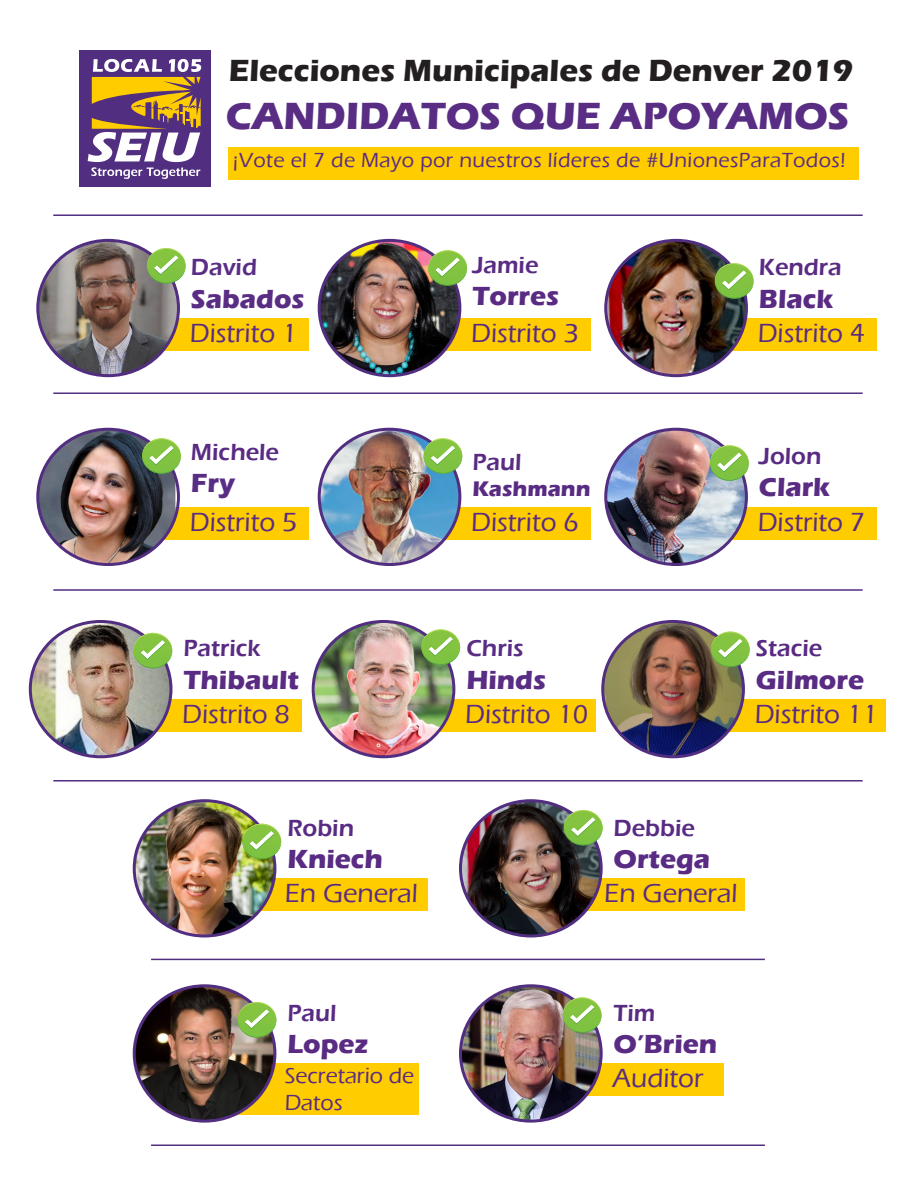
<style>
.page{position:relative;width:918px;height:1188px;background:#fff}
.page>*{position:absolute;margin:0;border:0;box-sizing:border-box;transform-origin:0 0}
.t1{font:700 39px "Eras ITC";color:#592d84}
.t2{font:700 31.5px "Eras ITC";color:#231f20}
.t3{font:500 27px "Eras ITC";color:#592b83}
.t4{font:700 27px "Eras ITC";color:#592b83}
.t5{font:700 27px "Eras ITC";color:#592d84}
.t6{font:600 24px "Eras ITC";color:#592b83}
.t7{font:600 24px "Eras ITC";color:#592d84}
.t8{font:500 22.5px/27px "Eras ITC";color:#592b83}
.t9{font:700 21.75px "Eras ITC";color:#592b83}
.t10{font:500 21px "Eras ITC";letter-spacing:.02em;color:#592b83}
</style>
<div class="page">
<div style="left:80px;top:50px;width:131px;height:137px;background:#522e81"></div>
<svg style="left:88px;top:59px;width:113px;height:120px"></svg>
<div style="left:158px;top:318px;width:151px;height:33px;background:#fc0"></div>
<img style="left:38px;top:241px;width:140px;height:134px">
<div style="left:36px;top:239px;width:144px;height:138px;border:3px solid #522e81;border-radius:50%"></div>
<svg style="left:147px;top:248px;width:39px;height:36px"></svg>
<div style="left:440px;top:318px;width:150px;height:33px;background:#fc0"></div>
<img style="left:319px;top:241px;width:141px;height:135px">
<div style="left:318px;top:239px;width:143px;height:138px;border:3px solid #522e81;border-radius:50%"></div>
<svg style="left:428px;top:250px;width:39px;height:36px"></svg>
<div style="left:726px;top:318px;width:151px;height:33px;background:#fc0"></div>
<img style="left:606px;top:240px;width:140px;height:136px">
<div style="left:604px;top:239px;width:144px;height:138px;border:3px solid #522e81;border-radius:50%"></div>
<svg style="left:715px;top:263px;width:39px;height:36px"></svg>
<div style="left:440px;top:507px;width:150px;height:33px;background:#fc0"></div>
<img style="left:319px;top:429px;width:141px;height:136px">
<div style="left:318px;top:428px;width:143px;height:138px;border:3px solid #522e81;border-radius:50%"></div>
<svg style="left:423px;top:438px;width:39px;height:36px"></svg>
<div style="left:726px;top:507px;width:151px;height:33px;background:#fc0"></div>
<img style="left:606px;top:430px;width:140px;height:135px">
<div style="left:604px;top:428px;width:144px;height:138px;border:3px solid #522e81;border-radius:50%"></div>
<svg style="left:710px;top:445px;width:39px;height:36px"></svg>
<div style="left:151px;top:699px;width:150px;height:33px;background:#fc0"></div>
<img style="left:30px;top:621px;width:141px;height:136px">
<div style="left:29px;top:620px;width:143px;height:138px;border:3px solid #522e81;border-radius:50%"></div>
<svg style="left:133px;top:633px;width:39px;height:35px"></svg>
<div style="left:434px;top:699px;width:162px;height:33px;background:#fc0"></div>
<img style="left:315px;top:621px;width:139px;height:136px">
<div style="left:312px;top:620px;width:143px;height:138px;border:3px solid #522e81;border-radius:50%"></div>
<svg style="left:421px;top:629px;width:39px;height:36px"></svg>
<div style="left:723px;top:699px;width:163px;height:33px;background:#fc0"></div>
<img style="left:603px;top:621px;width:140px;height:136px">
<div style="left:601px;top:620px;width:144px;height:138px;border:3px solid #522e81;border-radius:50%"></div>
<svg style="left:711px;top:632px;width:39px;height:35px"></svg>
<div style="left:255px;top:879px;width:173px;height:32px;background:#fc0"></div>
<img style="left:134px;top:801px;width:141px;height:133px">
<div style="left:133px;top:799px;width:143px;height:139px;border:3px solid #522e81;border-radius:50%"></div>
<svg style="left:242px;top:824px;width:39px;height:35px"></svg>
<div style="left:581px;top:879px;width:164px;height:32px;background:#fc0"></div>
<img style="left:460px;top:801px;width:139px;height:133px">
<div style="left:459px;top:799px;width:144px;height:139px;border:3px solid #522e81;border-radius:50%"></div>
<svg style="left:564px;top:810px;width:39px;height:35px"></svg>
<div style="left:222px;top:1064px;width:196px;height:51px;background:#fc0"></div>
<img style="left:134px;top:987px;width:141px;height:132px">
<div style="left:133px;top:984px;width:143px;height:139px;border:3px solid #522e81;border-radius:50%"></div>
<svg style="left:237px;top:1002px;width:39px;height:36px"></svg>
<div style="left:581px;top:1064px;width:142px;height:32px;background:#fc0"></div>
<img style="left:460px;top:988px;width:139px;height:133px">
<div style="left:459px;top:984px;width:144px;height:139px;border:3px solid #522e81;border-radius:50%"></div>
<svg style="left:563px;top:997px;width:39px;height:36px"></svg>
<div style="left:229px;top:147px;width:630px;height:32px;background:#fc0"></div>
<div style="left:158px;top:507px;width:151px;height:33px;background:#fc0"></div>
<img style="left:38px;top:429px;width:137px;height:136px">
<div style="left:36px;top:428px;width:144px;height:138px;border:3px solid #522e81;border-radius:50%"></div>
<svg style="left:142px;top:438px;width:39px;height:36px"></svg>
<hr style="left:53px;top:392px;width:810px;height:2px;background:#522e81">
<hr style="left:53px;top:589px;width:810px;height:2px;background:#522e81">
<hr style="left:53px;top:780px;width:810px;height:2px;background:#522e81">
<hr style="left:151px;top:959px;width:614px;height:1px;background:#522e81">
<hr style="left:151px;top:1144px;width:614px;height:2px;background:#522e81">
<hr style="left:53px;top:214px;width:810px;height:2px;background:#522e81">
<p class="t2" style="left:229px;top:52px;width:626px">Elecciones Municipales de Denver 2019</p>
<p class="t1" style="left:226px;top:93px;width:625px">CANDIDATOS QUE APOYAMOS</p>
<p class="t10" style="left:233px;top:148px;width:615px">¡Vote el 7 de Mayo por nuestros líderes de #UnionesParaTodos!</p>
<p class="t7" style="left:191px;top:254px;width:68px">David</p>
<p class="t5" style="left:191px;top:283px;width:115px">Sabados</p>
<p class="t3" style="left:190px;top:318px;width:109px">Distrito 1</p>
<p class="t6" style="left:191px;top:438px;width:90px">Michele</p>
<p class="t5" style="left:191px;top:467px;width:46px">Fry</p>
<p class="t3" style="left:190px;top:507px;width:109px">Distrito 5</p>
<p class="t6" style="left:183px;top:635px;width:79px">Patrick</p>
<p class="t4" style="left:183px;top:664px;width:117px">Thibault</p>
<p class="t3" style="left:182px;top:699px;width:109px">Distrito 8</p>
<p class="t6" style="left:287px;top:814px;width:68px">Robin</p>
<p class="t4" style="left:287px;top:843px;width:97px">Kniech</p>
<p class="t3" style="left:285px;top:878px;width:135px">En General</p>
<p class="t6" style="left:287px;top:999px;width:51px">Paul</p>
<p class="t4" style="left:287px;top:1029px;width:83px">Lopez</p>
<p class="t8" style="left:285px;top:1062px;width:131px">Secretario de<br>Datos</p>
<p class="t6" style="left:472px;top:251px;width:68px">Jamie</p>
<p class="t4" style="left:472px;top:281px;width:88px">Torres</p>
<p class="t3" style="left:471px;top:318px;width:109px">Distrito 3</p>
<p class="t6" style="left:472px;top:449px;width:51px">Paul</p>
<p class="t9" style="left:472px;top:476px;width:120px">Kashmann</p>
<p class="t3" style="left:471px;top:507px;width:109px">Distrito 6</p>
<p class="t6" style="left:759px;top:254px;width:84px">Kendra</p>
<p class="t4" style="left:759px;top:283px;width:76px">Black</p>
<p class="t3" style="left:758px;top:318px;width:109px">Distrito 4</p>
<p class="t6" style="left:759px;top:443px;width:64px">Jolon</p>
<p class="t4" style="left:759px;top:472px;width:73px">Clark</p>
<p class="t3" style="left:758px;top:507px;width:109px">Distrito 7</p>
<p class="t7" style="left:466px;top:635px;width:59px">Chris</p>
<p class="t5" style="left:466px;top:664px;width:81px">Hinds</p>
<p class="t3" style="left:465px;top:699px;width:125px">Distrito 10</p>
<p class="t6" style="left:756px;top:635px;width:68px">Stacie</p>
<p class="t4" style="left:756px;top:664px;width:110px">Gilmore</p>
<p class="t3" style="left:755px;top:699px;width:125px">Distrito 11</p>
<p class="t6" style="left:614px;top:814px;width:83px">Debbie</p>
<p class="t4" style="left:614px;top:843px;width:98px">Ortega</p>
<p class="t3" style="left:604px;top:878px;width:135px">En General</p>
<p class="t6" style="left:614px;top:999px;width:43px">Tim</p>
<p class="t4" style="left:614px;top:1029px;width:105px">O’Brien</p>
<p class="t3" style="left:612px;top:1063px;width:92px">Auditor</p>
</div>
